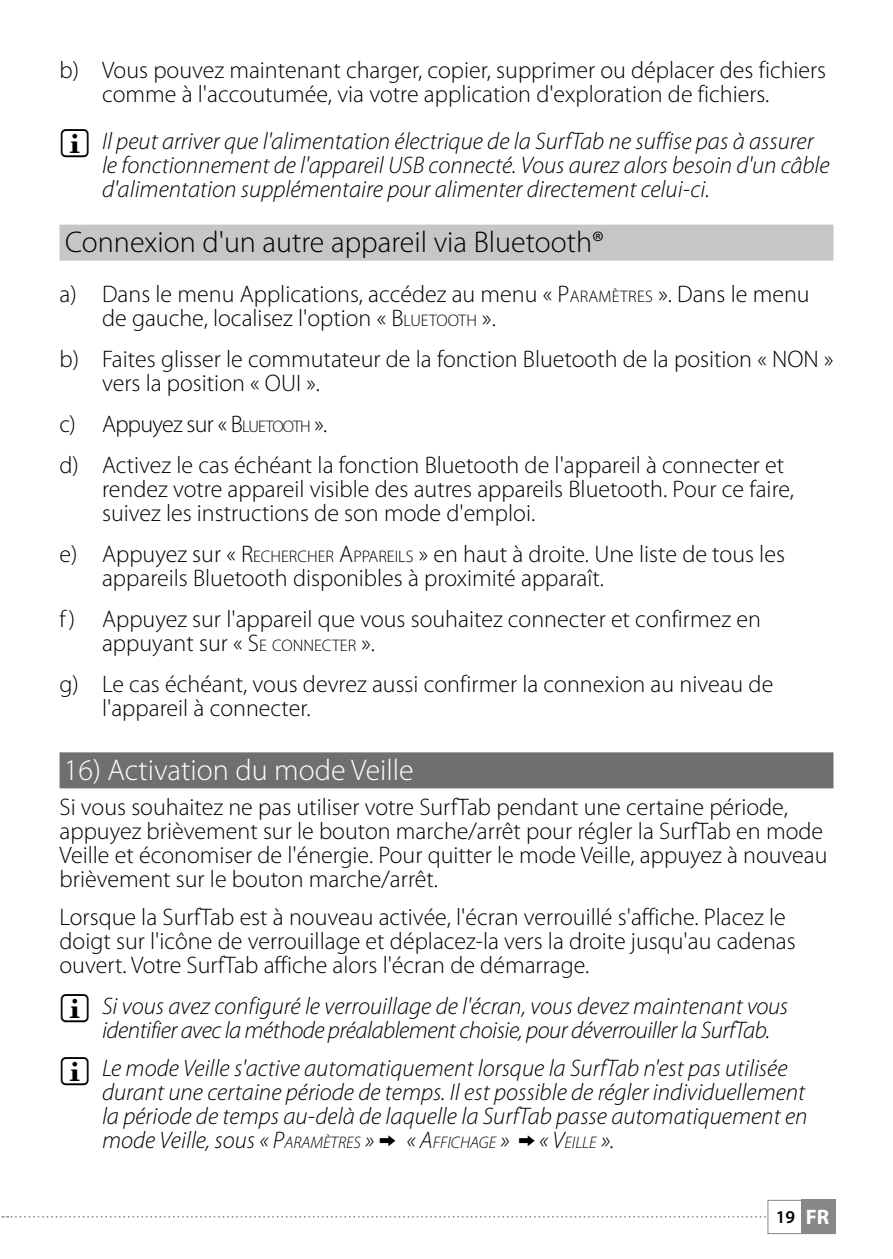
<style>
.page{position:relative;width:893px;height:1259px;background:#fff}
.page>*{position:absolute;margin:0;border:0;box-sizing:border-box;transform-origin:0 0}
.t1{font:300 30px "Myriad Pro";color:#000}
.t2{font:300 30px "Myriad Pro";color:#fff}
.t3{font:300 24px/24px "Myriad Pro";color:#000}
.t4{font:italic 300 24px/24px "Myriad Pro";color:#000}
.t5{font:italic 300 24px/24px "Myriad Pro";letter-spacing:-.02em;color:#000}
.t6{font:600 18px "Myriad Pro";color:#000}
.t7{font:italic 300 16.8px "Myriad Pro";color:#000}
.s1{font-style:inherit}
.s2{font-size:16.8px}
.s3{font-size:24px}
.s4{font-weight:700;font-size:21px;color:#fff}
</style>
<div class="page">
<div style="left:801px;top:1200px;width:35px;height:34px;background:#878787"></div>
<div style="left:767px;top:1200px;width:69px;height:34px;border:1px solid #878787"></div>
<svg style="left:1px;top:1216px;width:765px;height:1px"></svg>
<div style="left:60px;top:225px;width:773px;height:36px;background:#c6c6c6"></div>
<div style="left:60px;top:752px;width:773px;height:36px;background:#706f6f"></div>
<p class="t3" style="left:60px;top:58px;width:768px;text-align:center">b) Vous pouvez maintenant charger, copier, supprimer ou déplacer des fichiers comme à l'accoutumée, via votre application d'exploration de fichiers.</p>
<p class="t4" style="left:102px;top:129px;width:729px">Il peut arriver que l'alimentation électrique de la SurfTab ne suffise pas à assurer le fonctionnement de l'appareil USB connecté. Vous aurez alors besoin d'un câble d'alimentation supplémentaire pour alimenter directement celui-ci.</p>
<p class="t1" style="left:65px;top:226px;width:540px">Connexion d'un autre appareil via Bluetooth®</p>
<p class="t3" style="left:102px;top:282px;width:709px;text-indent:-43px">a) Dans le menu Applications, accédez au menu « <span class="s1">P</span><span class="s2">ARAMÈTRES</span> ». Dans le menu de gauche, localisez l'option « <span class="s1">B</span><span class="s2">LUETOOTH</span> ».</p>
<p class="t3" style="left:60px;top:347px;width:728px">b) Faites glisser le commutateur de la fonction Bluetooth de la position « <span class="s1">NON</span></p>
<p class="t3" style="left:824px;top:347px;width:11px">»</p>
<p class="t3" style="left:102px;top:371px;width:175px">vers la position « <span class="s1">OUI</span></p>
<p class="t3" style="left:60px;top:362px;width:726px;line-height:41.1px;text-indent:247px">».<br>c) Appuyez sur « <span class="s1">B</span><span class="s2">LUETOOTH</span> ».<br>d) Activez le cas échéant la fonction Bluetooth de l'appareil à connecter et</p>
<p class="t3" style="left:102px;top:477px;width:693px">rendez votre appareil visible des autres appareils Bluetooth. Pour ce faire, suivez les instructions de son mode d'emploi.</p>
<p class="t3" style="left:102px;top:542px;width:684px;text-indent:-43px">e) Appuyez sur « <span class="s1">R</span><span class="s2">ECHERCHER</span> <span class="s1">A</span><span class="s2">PPAREILS</span> » en haut à droite. Une liste de tous les appareils Bluetooth disponibles à proximité apparaît.</p>
<p class="t3" style="left:102px;top:607px;width:660px;text-indent:-43px">f ) Appuyez sur l'appareil que vous souhaitez connecter et confirmez en appuyant sur « <span class="s1">S</span><span class="s2">E CONNECTER</span> ».</p>
<p class="t3" style="left:102px;top:672px;width:673px;text-indent:-43px">g) Le cas échéant, vous devrez aussi confirmer la connexion au niveau de l'appareil à connecter.</p>
<p class="t2" style="left:64px;top:753px;width:351px">16) Activation du mode Veille</p>
<p class="t3" style="left:60px;top:795px;width:769px">Si vous souhaitez ne pas utiliser votre SurfTab pendant une certaine période, appuyez brièvement sur le bouton marche/arrêt pour régler la SurfTab en mode Veille et économiser de l'énergie. Pour quitter le mode Veille, appuyez à nouveau brièvement sur le bouton marche/arrêt.</p>
<p class="t3" style="left:60px;top:905px;width:738px">Lorsque la SurfTab est à nouveau activée, l'écran verrouillé s'affiche. Placez le doigt sur l'icône de verrouillage et déplacez-la vers la droite jusqu'au cadenas ouvert. Votre SurfTab affiche alors l'écran de démarrage.</p>
<p class="t5" style="left:102px;top:994px;width:687px">Si vous avez configuré le verrouillage de l'écran, vous devez maintenant vous identifier avec la méthode préalablement choisie, pour déverrouiller la SurfTab.</p>
<p class="t4" style="left:102px;top:1056px;width:707px">Le mode Veille s'active automatiquement lorsque la SurfTab n'est pas utilisée durant une certaine période de temps. Il est possible de régler individuellement la période de temps au-delà de laquelle la SurfTab passe automatiquement en mode Veille, sous « <span class="s1">P</span><span class="s2">ARAMÈTRES</span> »</p>
<p class="t7" style="left:407px;top:1133px;width:209px"><span class="s3">«</span> <span class="s3">A</span>FFICHAGE <span class="s3">»</span> <span class="s3">«</span> <span class="s3">V</span>EILL E <span class="s3">».</span></p>
<p class="t6" style="left:776px;top:1205px;width:55px">19 <span class="s4">FR</span></p>
</div>
